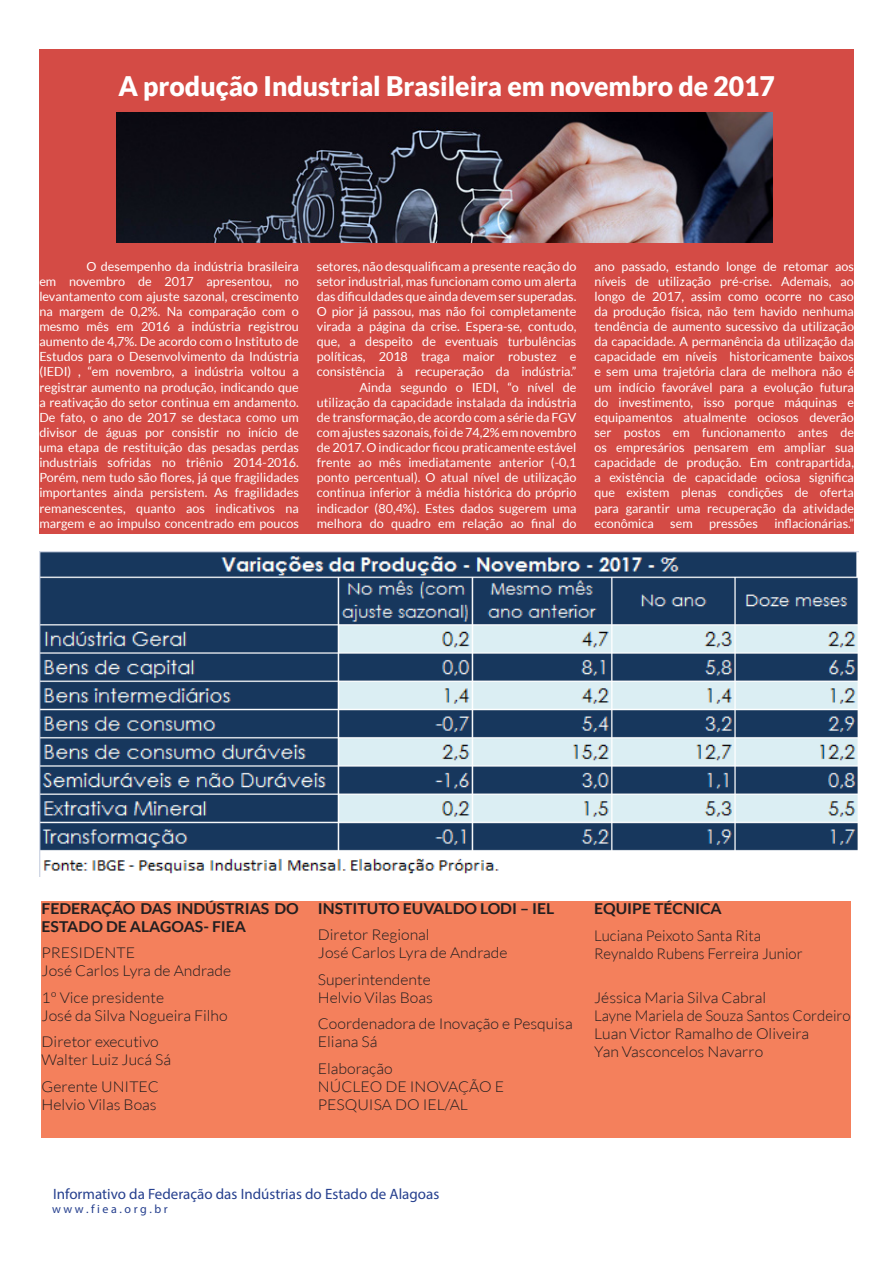
<style>
.page{position:relative;width:893px;height:1263px;background:#fff}
.page>*{position:absolute;margin:0;border:0;box-sizing:border-box;transform-origin:0 0}
.t1{font:900 27px "Lato";color:#fff}
.texto{font:300 15px/18px "Lato";color:#231f20;scale:1.05 1}
.texto-2{font:300 15px "Lato";color:#231f20}
.t2{font:15px "Myriad Pro";color:#253f8e}
.titulo_pequeno{font:700 15px/18px "Lato";color:#231f20;scale:1.05 1}
.texto-3{font:700 15px "Lato";color:#231f20;scale:1.05 1}
.t3{font:12.6px/15.1px "Lato";color:#fff;text-align:justify}
.t4{font:12px "Myriad Pro";color:#253f8e}
</style>
<div class="page">
<div style="left:39px;top:50px;width:815px;height:210px;background:#d44b45"></div>
<div style="left:39px;top:260px;width:815px;height:274px;background:#d44b45"></div>
<div style="left:42px;top:901px;width:809px;height:236px;background:#f4805c"></div>
<img style="left:39px;top:552px;width:820px;height:325px">
<img style="left:117px;top:113px;width:656px;height:130px">
<p class="t1" style="left:119px;top:71px;width:658px">A produção Industrial Brasileira em novembro de 2017</p>
<p class="t3" style="left:39px;top:258px;width:261px;text-indent:47px">O desempenho da indústria brasileira em novembro de 2017 apresentou, no levantamento com ajuste sazonal, crescimento na margem de 0,2%. Na comparação com o mesmo mês em 2016 a indústria registrou aumento de 4,7%. De acordo com o Instituto de Estudos para o Desenvolvimento da Indústria (IEDI) , “em novembro, a indústria voltou a registrar aumento na produção, indicando que a reativação do setor continua em andamento.<br>De fato, o ano de 2017 se destaca como um divisor de águas por consistir no início de uma etapa de restituição das pesadas perdas industriais sofridas no triênio 2014-2016.<br>Porém, nem tudo são flores, já que fragilidades importantes ainda persistem. As fragilidades remanescentes, quanto aos indicativos na margem e ao impulso concentrado em poucos</p>
<p class="t3" style="left:317px;top:258px;width:261px">setores, não desqualificam a presente reação do setor industrial, mas funcionam como um alerta das dificuldades que ainda devem ser superadas.<br>O pior já passou, mas não foi completamente virada a página da crise. Espera-se, contudo, que, a despeito de eventuais turbulências políticas, 2018 traga maior robustez e consistência à recuperação da indústria.”</p>
<p class="t3" style="left:317px;top:379px;width:261px;text-indent:43px">Ainda segundo o IEDI, “o nível de utilização da capacidade instalada da indústria de transformação, de acordo com a série da FGV com ajustes sazonais, foi de 74,2% em novembro de 2017. O indicador ficou praticamente estável frente ao mês imediatamente anterior (-0,1 ponto percentual). O atual nível de utilização continua inferior à média histórica do próprio indicador (80,4%). Estes dados sugerem uma melhora do quadro em relação ao final do</p>
<p class="t3" style="left:594px;top:258px;width:261px">ano passado, estando longe de retomar aos níveis de utilização pré-crise. Ademais, ao longo de 2017, assim como ocorre no caso da produção física, não tem havido nenhuma tendência de aumento sucessivo da utilização da capacidade. A permanência da utilização da capacidade em níveis historicamente baixos e sem uma trajetória clara de melhora não é um indício favorável para a evolução futura do investimento, isso porque máquinas e equipamentos atualmente ociosos deverão ser postos em funcionamento antes de os empresários pensarem em ampliar sua capacidade de produção. Em contrapartida, a existência de capacidade ociosa significa que existem plenas condições de oferta para garantir uma recuperação da atividade econômica</p>
<p class="t3" style="left:670px;top:515px;width:24px">sem</p>
<p class="t3" style="left:709px;top:515px;width:50px">pressões</p>
<p class="t3" style="left:774px;top:515px;width:81px">inflacionárias.”</p>
<p class="titulo_pequeno" style="left:42px;top:899px;width:246px">FEDERAÇÃO DAS INDÚSTRIAS DO<br>ESTADO DE ALAGOAS- FIEA</p>
<p class="texto" style="left:42px;top:944px;width:90px">PRESIDENTE</p>
<p class="texto" style="left:42px;top:962px;width:182px">José Carlos Lyra de Andrade</p>
<p class="texto" style="left:42px;top:988px;width:118px">1º Vice presidente</p>
<p class="texto" style="left:42px;top:1006px;width:179px">José da Silva Nogueira Filho</p>
<p class="texto" style="left:42px;top:1033px;width:113px">Diretor executivo</p>
<p class="texto" style="left:42px;top:1051px;width:125px">Walter Luiz Jucá Sá</p>
<p class="texto" style="left:42px;top:1077px;width:113px">Gerente UNITEC</p>
<p class="texto" style="left:42px;top:1095px;width:111px">Helvio Vilas Boas</p>
<p class="texto-3" style="left:318px;top:899px;width:227px">INSTITUTO EUVALDO LODI – IEL</p>
<p class="texto" style="left:318px;top:926px;width:108px">Diretor Regional</p>
<p class="texto" style="left:318px;top:944px;width:182px">José Carlos Lyra de Andrade</p>
<p class="texto" style="left:318px;top:970px;width:109px">Superintendente</p>
<p class="texto" style="left:318px;top:988px;width:111px">Helvio Vilas Boas</p>
<p class="texto" style="left:318px;top:1015px;width:244px">Coordenadora de Inovação e Pesquisa</p>
<p class="texto" style="left:318px;top:1033px;width:58px">Eliana Sá</p>
<p class="texto" style="left:318px;top:1059px;width:73px">Elaboração</p>
<p class="texto" style="left:318px;top:1077px;width:179px">NÚCLEO DE INOVAÇÃO E<br>PESQUISA DO IEL/AL</p>
<p class="texto-3" style="left:594px;top:899px;width:123px">EQUIPE TÉCNICA</p>
<p class="texto-2" style="left:594px;top:927px;width:169px">Luciana Peixoto Santa Rita</p>
<p class="texto-2" style="left:594px;top:945px;width:210px">Reynaldo Rubens Ferreira Junior</p>
<p class="texto" style="left:594px;top:989px;width:165px">Jéssica Maria Silva Cabral</p>
<p class="texto-2" style="left:594px;top:1008px;width:258px">Layne Mariela de Souza Santos Cordeiro</p>
<p class="texto" style="left:594px;top:1025px;width:206px">Luan Victor Ramalho de Oliveira</p>
<p class="texto" style="left:594px;top:1043px;width:163px">Yan Vasconcelos Navarro</p>
<p class="t2" style="left:53px;top:1185px;width:388px">Informativo da Federação das Indústrias do Estado de Alagoas</p>
<p class="t4" style="left:52px;top:1201px;width:117px">w w w . f i e a . o r g . b r</p>
</div>
